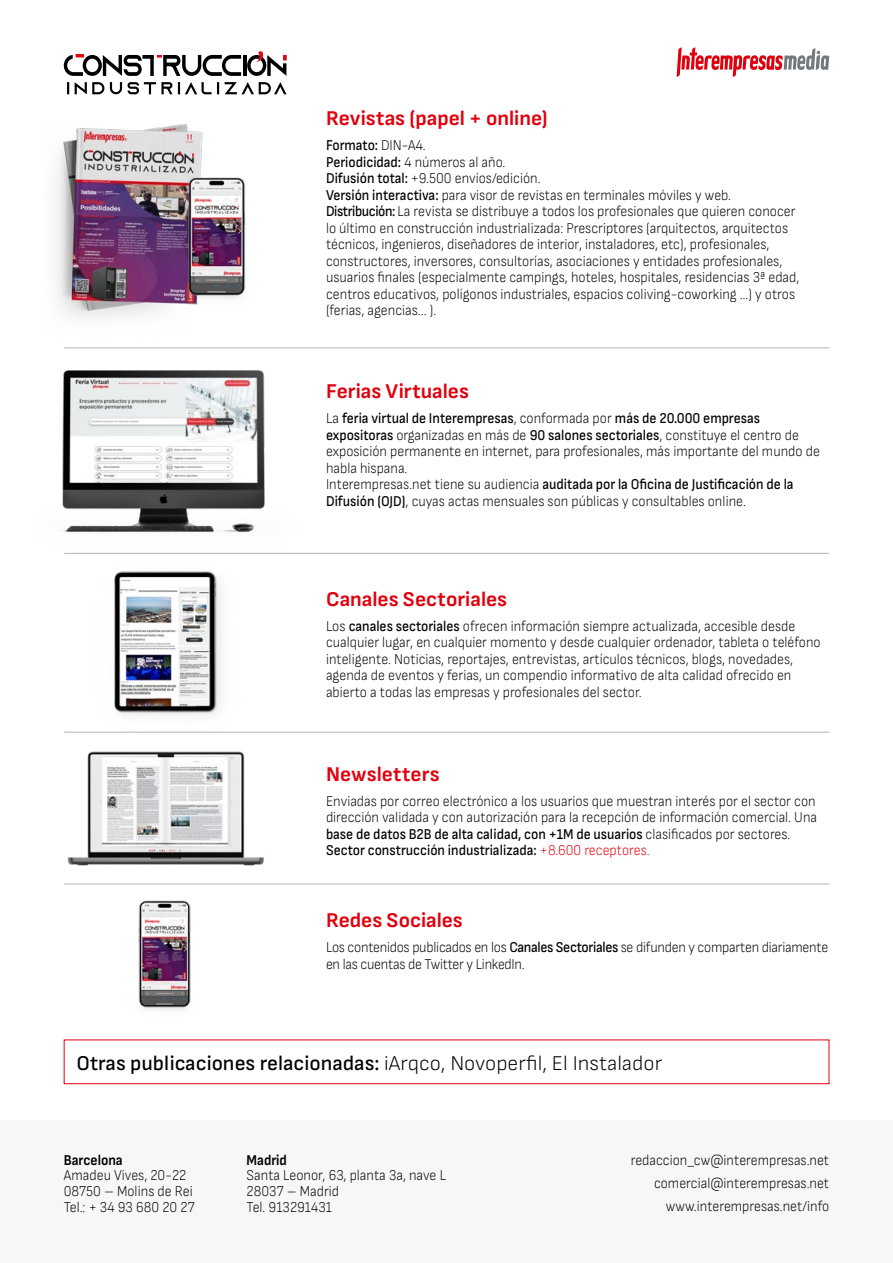
<style>
.page{position:relative;width:893px;height:1263px;background:#fff}
.page>*{position:absolute;margin:0;border:0;box-sizing:border-box;transform-origin:0 0}
.t1{font:700 21px "Sofia Sans";color:#e0000e}
.t2{font:500 21px "Sofia Sans";color:#000}
.t3{font:300 15px/16.5px "Sofia Sans";color:#000;scale:.9 1}
.t4{font:300 15px/16.5px "Sofia Sans";letter-spacing:-.02em;color:#000;scale:.9 1}
.t5{font:700 15px "Sofia Sans";color:#000;scale:.9 1}
.s1{font-weight:500}
.s2{color:#e0000e}
.s3{font-weight:300}
</style>
<div class="page">
<div style="left:0;top:1121px;width:893px;height:142px;background:#f7f7f7"></div>
<img style="left:62px;top:370px;width:287px;height:183px">
<img style="left:56px;top:124px;width:147px;height:195px">
<img style="left:165px;top:170px;width:81px;height:149px">
<img style="left:138px;top:900px;width:53px;height:110px">
<img style="left:67px;top:751px;width:197px;height:115px">
<img style="left:76px;top:551px;width:188px;height:181px">
<hr style="left:64px;top:347px;width:765px;height:1px;background:#b3b3b3">
<hr style="left:64px;top:553px;width:765px;height:1px;background:#b3b3b3">
<hr style="left:64px;top:732px;width:765px;height:1px;background:#b3b3b3">
<hr style="left:64px;top:884px;width:765px;height:1px;background:#b3b3b3">
<svg style="left:677px;top:48px;width:152px;height:29px"></svg>
<div style="left:64px;top:1040px;width:765px;height:44px;border:1px solid #e0000e"></div>
<svg style="left:67px;top:82px;width:220px;height:12px"></svg>
<div style="left:73px;top:52px;width:17px;height:8px;border:3px solid #fff"></div>
<svg style="left:64px;top:55px;width:177px;height:21px"></svg>
<hr style="left:243px;top:55px;width:3px;height:21px;background:#000">
<svg style="left:247px;top:51px;width:40px;height:25px"></svg>
<h1 class="t1" style="left:326px;top:106px;width:223px">Revistas (papel + online)</h1>
<p class="t3" style="left:326px;top:137px;width:527px"><span class="s1">Formato:</span> DIN-A4.<br><span class="s1">Periodicidad:</span> 4 números al año.<br><span class="s1">Difusión total:</span> +9.500 envíos/edición.<br><span class="s1">Versión interactiva:</span> para visor de revistas en terminales móviles y web.<br><span class="s1">Distribución:</span> La revista se distribuye a todos los profesionales que quieren conocer lo último en construcción industrializada: Prescriptores (arquitectos, arquitectos técnicos, ingenieros, diseñadores de interior, instaladores, etc), profesionales, constructores, inversores, consultorías, asociaciones y entidades profesionales, usuarios finales (especialmente campings, hoteles, hospitales, residencias 3ª edad, centros educativos, polígonos industriales, espacios coliving-coworking …) y otros (ferias, agencias... ).</p>
<h1 class="t1" style="left:326px;top:379px;width:144px">Ferias Virtuales</h1>
<p class="t3" style="left:326px;top:410px;width:550px">La <span class="s1">feria virtual de Interempresas</span>, conformada por <span class="s1">más de 20.000 empresas expositoras</span> organizadas en más de <span class="s1">90 salones sectoriales</span>, constituye el centro de exposición permanente en internet, para profesionales, más importante del mundo de habla hispana.<br>Interempresas.net tiene su audiencia <span class="s1">auditada por la Oficina de Justificación de la Difusión (OJD)</span>, cuyas actas mensuales son públicas y consultables online.</p>
<h1 class="t1" style="left:326px;top:587px;width:183px">Canales Sectoriales</h1>
<p class="t3" style="left:326px;top:617px;width:551px">Los <span class="s1">canales sectoriales</span> ofrecen información siempre actualizada, accesible desde cualquier lugar, en cualquier momento y desde cualquier ordenador, tableta o teléfono inteligente. Noticias, reportajes, entrevistas, artículos técnicos, blogs, novedades, agenda de eventos y ferias, un compendio informativo de alta calidad ofrecido en abierto a todas las empresas y profesionales del sector.</p>
<h1 class="t1" style="left:326px;top:762px;width:115px">Newsletters</h1>
<p class="t3" style="left:326px;top:793px;width:547px">Enviadas por correo electrónico a los usuarios que muestran interés por el sector con dirección validada y con autorización para la recepción de información comercial. Una <span class="s1">base de datos B2B de alta calidad, con +1M de usuarios</span> clasificados por sectores.<br><span class="s1">Sector construcción industrializada:</span> <span class="s2">+8.600 receptores.</span></p>
<h1 class="t1" style="left:326px;top:908px;width:138px">Redes Sociales</h1>
<p class="t4" style="left:326px;top:939px;width:560px">Los contenidos publicados en los <span class="s1">Canales Sectoriales</span> se difunden y comparten diariamente en las cuentas de Twitter y LinkedIn.</p>
<h1 class="t2" style="left:77px;top:1050px;width:587px">Otras publicaciones relacionadas: <span class="s3">iArqco, Novoperfil, El Instalador</span></h1>
<p class="t5" style="left:64px;top:1151px;width:67px">Barcelona</p>
<p class="t3" style="left:64px;top:1167px;width:147px;line-height:15.8px">Amadeu Vives, 20-22<br>08750 – Molins de Rei<br>Tel.: + 34 93 680 20 27</p>
<p class="t5" style="left:247px;top:1151px;width:46px">Madrid</p>
<p class="t3" style="left:247px;top:1167px;width:223px;line-height:15.8px">Santa Leonor, 63, planta 3a, nave L<br>28037 – Madrid<br>Tel. 913291431</p>
<p class="t3" style="left:631px;top:1148px;width:222px;line-height:23.1px;text-align:right">redaccion_cw@interempresas.net comercial@interempresas.net www.interempresas.net/info</p>
</div>
